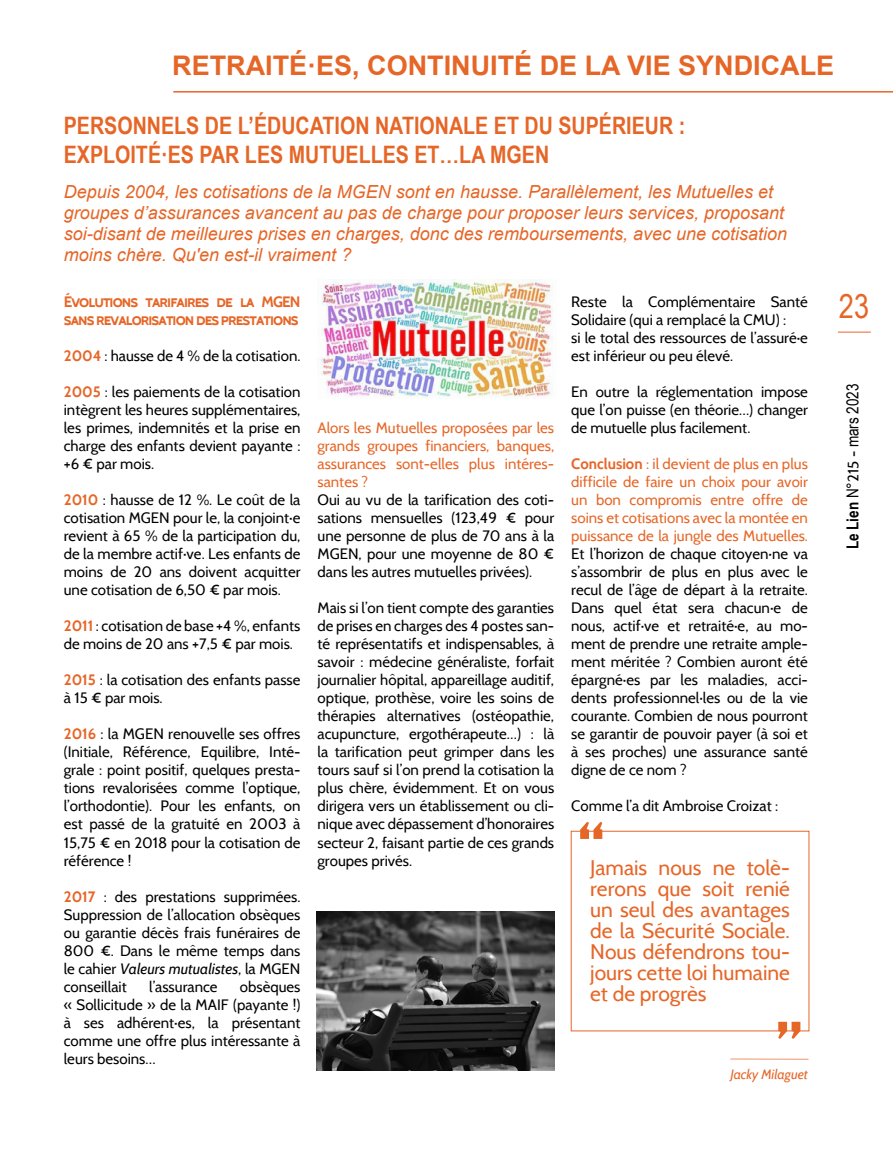
<style>
.page{position:relative;width:893px;height:1149px;background:#fff}
.page>*{position:absolute;margin:0;border:0;box-sizing:border-box;transform-origin:0 0}
.t1{font:700 71.25px "Cabin";color:#e66627}
.t2{font:33px "Arial Narrow";color:#e66627}
.t3{font:700 27px "Arial";color:#e66627}
.t4{font:700 24px/28.8px "Arial Narrow";color:#e66627}
.t5{font:21px/21px "Cabin";color:#e66627;text-align:justify}
.t6{font:italic 18px/21px "Arial";color:#e66627}
.t7{font:16.5px "Arial Narrow";color:#000}
.t8{font:15px/18px "Cabin";color:#000;text-align:justify}
.t9{font:15px/18px "Cabin";color:#e66627;text-align:justify}
.t10{font:700 15px/18px "Cabin";letter-spacing:-.06em;color:#e66627}
.t11{font:italic 13.5px "Cabin";color:#e66627}
.s1{font-weight:700;color:#e66627}
.s2{font-style:italic}
.s3{font-weight:700}
.s4{font-family:"Cabin";font-size:15px}
</style>
<div class="page">
<hr style="left:173px;top:91px;width:720px;height:1px;background:#e66627">
<hr style="left:838px;top:332px;width:33px;height:1px;background:#e66627">
<hr style="left:730px;top:1058px;width:78px;height:1px;background:#e66627">
<img style="left:318px;top:280px;width:235px;height:119px">
<img style="left:317px;top:911px;width:238px;height:158px">
<h3 class="t3" style="left:172px;top:48px;width:664px">RETRAITÉ·ES, CONTINUITÉ DE LA VIE SYNDICALE</h3>
<h3 class="t4" style="left:64px;top:110px;width:623px">PERSONNELS DE L’ÉDUCATION NATIONALE ET DU SUPÉRIEUR :<br>EXPLOITÉ·ES PAR LES MUTUELLES ET…LA MGEN</h3>
<p class="t6" style="left:64px;top:181px;width:725px">Depuis 2004, les cotisations de la MGEN sont en hausse. Parallèlement, les Mutuelles et groupes d’assurances avancent au pas de charge pour proposer leurs services, proposant soi-disant de meilleures prises en charges, donc des remboursements, avec une cotisation moins chère. Qu'en est-il vraiment ?</p>
<p class="t10" style="left:64px;top:293px;width:238px">Évolutions tarifaires de la MGEN sans revalorisation des prestations</p>
<p class="t8" style="left:64px;top:346px;width:238px"><span class="s1">2004</span> : hausse de 4 % de la cotisation.</p>
<p class="t8" style="left:64px;top:382px;width:238px"><span class="s1">2005</span> : les paiements de la cotisation intègrent les heures supplémentaires, les primes, indemnités et la prise en charge des enfants devient payante : +6 € par mois.</p>
<p class="t8" style="left:64px;top:490px;width:238px"><span class="s1">2010</span> : hausse de 12 %. Le coût de la cotisation MGEN pour le, la conjoint·e revient à 65 % de la participation du, de la membre actif·ve. Les enfants de moins de 20 ans doivent acquitter une cotisation de 6,50 € par mois.</p>
<p class="t8" style="left:64px;top:616px;width:238px"><span class="s1">2011</span> : cotisation de base +4 %, enfants de moins de 20 ans +7,5 € par mois.</p>
<p class="t8" style="left:64px;top:670px;width:238px"><span class="s1">2015</span> : la cotisation des enfants passe à 15 € par mois.</p>
<p class="t8" style="left:64px;top:724px;width:238px"><span class="s1">2016</span> : la MGEN renouvelle ses offres (Initiale, Référence, Equilibre, Inté&shy;grale : point positif, quelques presta&shy;tions revalorisées comme l’optique, l’orthodontie). Pour les enfants, on est passé de la gratuité en 2003 à 15,75 € en 2018 pour la cotisation de référence !</p>
<p class="t8" style="left:64px;top:886px;width:238px"><span class="s1">2017</span> : des prestations supprimées.<br>Suppression de l’allocation obsèques ou garantie décès frais funéraires de 800 €. Dans le même temps dans le cahier <span class="s2">Valeurs mutualistes</span>, la MGEN conseillait</p>
<p class="t8" style="left:64px;top:976px;width:238px;text-indent:176px">obsèques « Sollicitude » de la MAIF (payante !) à ses adhérent·es, la présentant comme une offre plus intéressante à leurs besoins…</p>
<p class="t8" style="left:149px;top:976px;width:70px">l’assurance</p>
<p class="t9" style="left:317px;top:418px;width:238px">Alors les Mutuelles proposées par les grands groupes financiers, banques, assurances sont-elles plus intéres&shy;santes ?</p>
<p class="t8" style="left:317px;top:490px;width:238px">Oui au vu de la tarification des coti&shy;sations mensuelles (123,49 € pour une personne de plus de 70 ans à la MGEN, pour une moyenne de 80 € dans les autres mutuelles privées).</p>
<p class="t8" style="left:317px;top:598px;width:238px">Mais si l’on tient compte des garanties de prises en charges des 4 postes san&shy;té représentatifs et indispensables, à savoir : médecine généraliste, forfait journalier hôpital, appareillage auditif, optique, prothèse, voire les soins de thérapies alternatives (ostéopathie, acupuncture, ergothérapeute…) : là la tarification peut grimper dans les tours sauf si l’on prend la cotisation la plus chère, évidemment. Et on vous dirigera vers un établissement ou cli&shy;nique avec dépassement d’honoraires secteur 2, faisant partie de ces grands groupes privés.</p>
<p class="t8" style="left:571px;top:292px;width:238px;text-align:left">Reste la Complémentaire Santé Solidaire (qui a remplacé la CMU) :<br>si le total des ressources de l’assuré·e est inférieur ou peu élevé.</p>
<p class="t8" style="left:571px;top:382px;width:238px">En outre la réglementation impose que l’on puisse (en théorie…) changer de mutuelle plus facilement.</p>
<p class="t9" style="left:571px;top:454px;width:238px"><span class="s3">Conclusion</span> : il devient de plus en plus difficile de faire un choix pour avoir un bon compromis entre offre de soins et cotisations avec la montée en puissance de la jungle des Mutuelles.</p>
<p class="t8" style="left:571px;top:544px;width:238px">Et l’horizon de chaque citoyen·ne va s’assombrir de plus en plus avec le recul de l’âge de départ à la retraite.<br>Dans quel état sera chacun·e de nous, actif·ve et retraité·e, au mo&shy;ment de prendre une retraite ample&shy;ment méritée ? Combien auront été épargné·es par les maladies, acci&shy;dents professionnel·les ou de la vie courante. Combien de nous pourront se garantir de pouvoir payer (à soi et à ses proches) une assurance santé digne de ce nom ?</p>
<p class="t8" style="left:571px;top:796px;width:208px">Comme l’a dit Ambroise Croizat :</p>
<h1 class="t1" style="left:605px;top:853px;width:28px;rotate:-180deg">’’</h1>
<h3 class="t5" style="left:590px;top:856px;width:201px">Jamais nous ne tolè&shy;rerons que soit renié un seul des avantages de la Sécurité Sociale.<br>Nous défendrons tou&shy;jours cette loi humaine et de progrès</h3>
<h1 class="t1" style="left:775px;top:1006px;width:28px">’’</h1>
<p class="t11" style="left:730px;top:1065px;width:79px">Jacky Milaguet</p>
<h2 class="t2" style="left:839px;top:282px;width:32px">23</h2>
<p class="t7" style="left:841px;top:549px;width:167px;rotate:-90deg"><span class="s3">Le Lien</span> N°<span class="s4">215 -</span> mars 2023</p>
</div>
